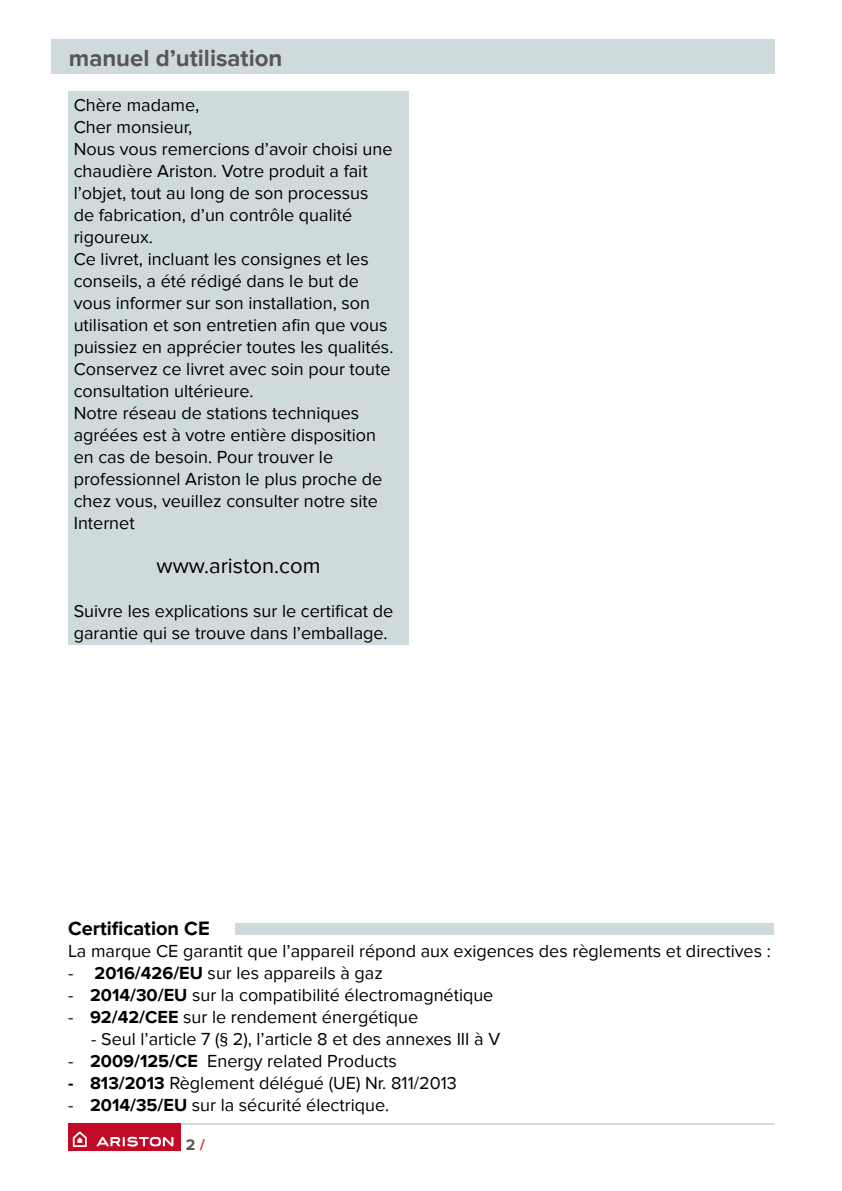
<style>
.page{position:relative;width:842px;height:1191px;background:#fff}
.page>*{position:absolute;margin:0;border:0;box-sizing:border-box;transform-origin:0 0}
.t1{font:700 24px "Proxima Nova";color:#575756}
.t2{font:22px "Proxima Nova";color:#000}
.t3{font:700 20px "Proxima Nova";color:#000}
.t4{font:18px/22px "Proxima Nova";color:#000}
.t5{font:700 16px "Proxima Nova";color:#575756}
.s1{font-weight:700}
.s2{color:#d43345}
</style>
<div class="page">
<hr style="left:68px;top:1123px;width:706px;height:2px;background:#cfdadc">
<div style="left:68px;top:1123px;width:113px;height:28px;background:#c20a26"></div>
<svg style="left:73px;top:1131px;width:14px;height:16px"></svg>
<svg style="left:96px;top:1136px;width:77px;height:10px"></svg>
<div style="left:51px;top:40px;width:724px;height:34px;background:#cfdadc"></div>
<div style="left:235px;top:923px;width:539px;height:11px;background:#cfdadc"></div>
<div style="left:68px;top:91px;width:341px;height:553px;background:#cfdadc"></div>
<h1 class="t1" style="left:69px;top:44px;width:215px">manuel d’utilisation</h1>
<p class="t4" style="left:74px;top:94px;width:321px">Chère madame,<br>Cher monsieur,<br>Nous vous remercions d’avoir choisi une chaudière Ariston. Votre produit a fait l’objet, tout au long de son processus de fabrication, d’un contrôle qualité rigoureux.<br>Ce livret, incluant les consignes et les conseils, a été rédigé dans le but de vous informer sur son installation, son utilisation et son entretien afin que vous puissiez en apprécier toutes les qualités.<br>Conservez ce livret avec soin pour toute consultation ultérieure.<br>Notre réseau de stations techniques agréées est à votre entière disposition en cas de besoin. Pour trouver le professionnel Ariston le plus proche de chez vous, veuillez consulter notre site Internet</p>
<p class="t2" style="left:157px;top:553px;width:165px">www.ariston.com</p>
<p class="t4" style="left:74px;top:600px;width:321px">Suivre les explications sur le certificat de garantie qui se trouve dans l’emballage.</p>
<p class="t3" style="left:68px;top:916px;width:143px">Certification CE</p>
<p class="t4" style="left:68px;top:940px;width:704px">La marque CE garantit que l’appareil répond aux exigences des règlements et directives :</p>
<p class="t4" style="left:68px;top:962px;width:316px">- <span class="s1">2016/426/EU</span> sur les appareils à gaz</p>
<p class="t4" style="left:68px;top:984px;width:427px">- <span class="s1">2014/30/EU</span> sur la compatibilité électromagnétique</p>
<p class="t4" style="left:68px;top:1005px;width:352px">- <span class="s1">92/42/CEE</span> sur le rendement énergétique</p>
<p class="t4" style="left:91px;top:1027px;width:410px">- Seul l’article 7 (§ 2), l’article 8 et des annexes III à V</p>
<p class="t4" style="left:68px;top:1049px;width:330px">- <span class="s1">2009/125/CE</span> Energy related Products</p>
<p class="t4" style="left:68px;top:1071px;width:390px"><span class="s1">- 813/2013</span> Règlement délégué (UE) Nr. 811/2013</p>
<p class="t4" style="left:68px;top:1093px;width:323px">- <span class="s1">2014/35/EU</span> sur la sécurité électrique.</p>
<p class="t5" style="left:186px;top:1135px;width:20px">2 <span class="s2">/</span></p>
</div>
